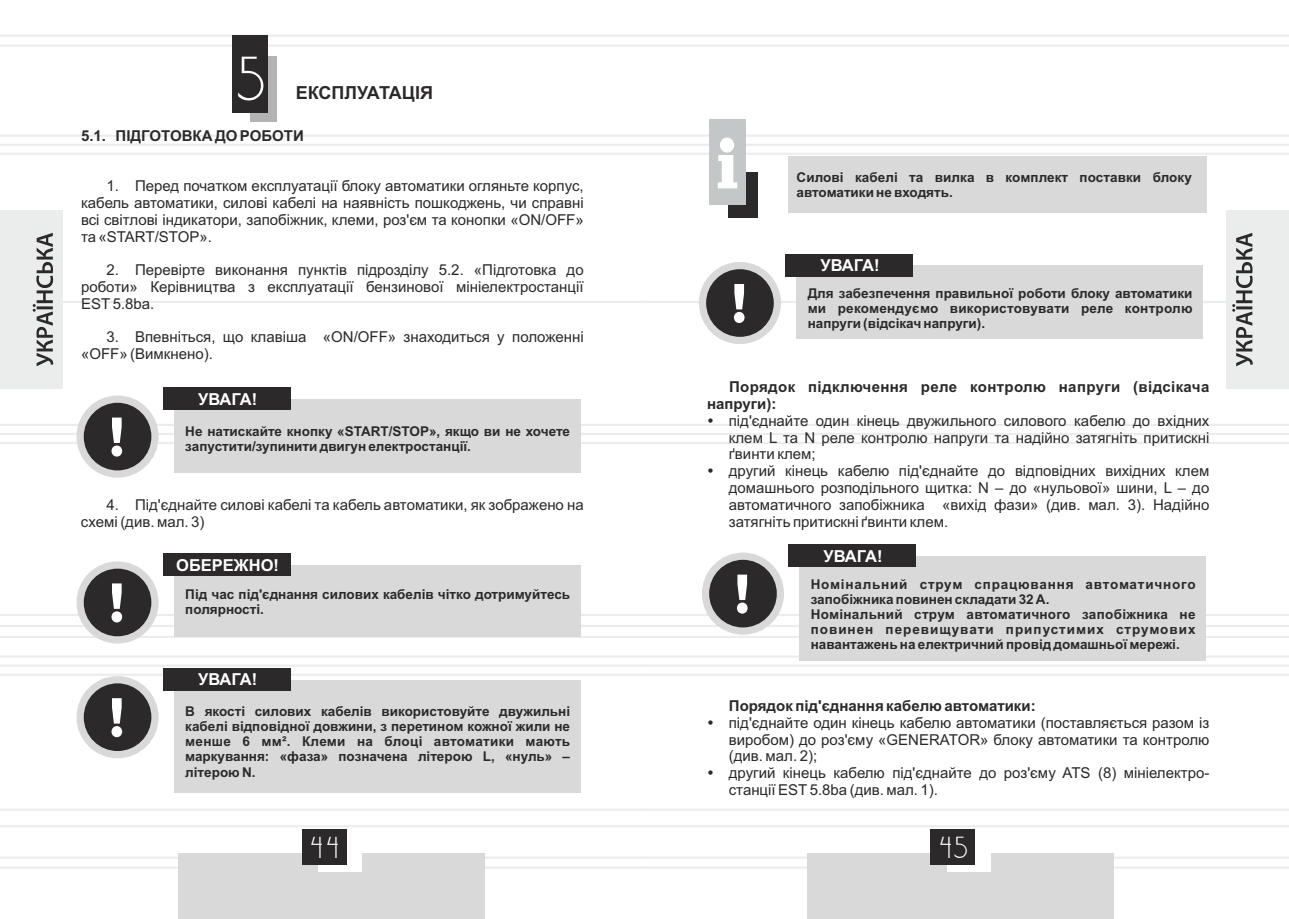
<style>
.page{position:relative;width:1289px;height:919px;background:#fff}
.page>*{position:absolute;margin:0;border:0;box-sizing:border-box;transform-origin:0 0}
.t1{font:54px "DS Standart Cyr";color:#fff}
.t2{font:26.25px "DS Standart Cyr";color:#fff}
.t3{font:700 18px "Arial";color:#2b2929}
.t4{font:700 16.5px "Arial";color:#fff}
.t5{font:15px/16.8px "Arial";color:#2b2929}
.t6{font:700 15px "Arial";color:#2b2929}
.t7{font:700 15px/16.8px "Arial";letter-spacing:.025em;color:#2b2929}
.t8{font:700 13.5px/15.1px "Arial";color:#2b2929}
.t9{font:700 13.5px/15.1px "Arial";letter-spacing:.025em;color:#2b2929}
</style>
<div class="page">
<hr style="left:0;top:135px;width:644px;height:2px;background:#ebeded">
<hr style="left:0;top:635px;width:644px;height:3px;background:#ebeded">
<hr style="left:0;top:655px;width:644px;height:2px;background:#ebeded">
<hr style="left:0;top:673px;width:644px;height:2px;background:#ebeded">
<hr style="left:0;top:856px;width:644px;height:2px;background:#ebeded">
<hr style="left:0;top:866px;width:644px;height:2px;background:#ebeded">
<hr style="left:0;top:35px;width:644px;height:2px;background:#ebeded">
<hr style="left:0;top:45px;width:644px;height:2px;background:#ebeded">
<hr style="left:0;top:808px;width:644px;height:2px;background:#ebeded">
<hr style="left:0;top:825px;width:644px;height:2px;background:#ebeded">
<hr style="left:0;top:301px;width:644px;height:2px;background:#ebeded">
<div style="left:178px;top:853px;width:307px;height:65px;background:#d9d9d9"></div>
<div style="left:318px;top:832px;width:44px;height:39px;background:#fff"></div>
<div style="left:301px;top:829px;width:45px;height:36px;background:#2b2929"></div>
<hr style="left:644px;top:135px;width:644px;height:2px;background:#ebeded">
<hr style="left:644px;top:635px;width:644px;height:3px;background:#ebeded">
<hr style="left:644px;top:655px;width:644px;height:2px;background:#ebeded">
<hr style="left:0;top:664px;width:1288px;height:3px;background:#f0f2f2">
<hr style="left:644px;top:673px;width:644px;height:2px;background:#ebeded">
<hr style="left:644px;top:856px;width:644px;height:2px;background:#ebeded">
<hr style="left:644px;top:866px;width:644px;height:2px;background:#ebeded">
<hr style="left:644px;top:35px;width:644px;height:2px;background:#ebeded">
<hr style="left:644px;top:45px;width:644px;height:2px;background:#ebeded">
<hr style="left:644px;top:808px;width:644px;height:2px;background:#ebeded">
<hr style="left:644px;top:825px;width:644px;height:2px;background:#ebeded">
<hr style="left:644px;top:301px;width:644px;height:2px;background:#ebeded">
<div style="left:807px;top:853px;width:306px;height:65px;background:#d9d9d9"></div>
<div style="left:946px;top:832px;width:44px;height:39px;background:#fff"></div>
<div style="left:930px;top:829px;width:45px;height:36px;background:#2b2929"></div>
<div style="left:0;top:210px;width:62px;height:179px;background:#ebeded"></div>
<svg style="left:33px;top:233px;width:20px;height:133px"></svg>
<div style="left:1226px;top:210px;width:62px;height:179px;background:#ebeded"></div>
<svg style="left:1232px;top:233px;width:20px;height:133px"></svg>
<div style="left:728px;top:172px;width:30px;height:46px;background:#2b2929"></div>
<div style="left:708px;top:119px;width:37px;height:85px;background:#c4c7c7"></div>
<svg style="left:0;top:137px;width:1288px;height:51px"></svg>
<div style="left:788px;top:156px;width:418px;height:57px;background:#d9d9d9"></div>
<div style="left:251px;top:57px;width:26px;height:65px;background:#b3b3b3"></div>
<div style="left:233px;top:35px;width:35px;height:78px;background:#2b2929"></div>
<div style="left:76px;top:395px;width:83px;height:82px;border:14px solid #d9d9d9;border-radius:50%"></div>
<div style="left:84px;top:403px;width:67px;height:67px;background:#2b2929;border-radius:50%"></div>
<div style="left:174px;top:399px;width:406px;height:73px;background:#d9d9d9"></div>
<div style="left:163px;top:387px;width:128px;height:23px;background:#2b2929"></div>
<div style="left:76px;top:676px;width:83px;height:82px;border:14px solid #d9d9d9;border-radius:50%"></div>
<div style="left:84px;top:683px;width:67px;height:68px;background:#2b2929;border-radius:50%"></div>
<svg style="left:111px;top:698px;width:11px;height:39px"></svg>
<div style="left:174px;top:679px;width:406px;height:113px;background:#d9d9d9"></div>
<div style="left:163px;top:668px;width:128px;height:22px;background:#2b2929"></div>
<div style="left:76px;top:561px;width:83px;height:82px;border:14px solid #d9d9d9;border-radius:50%"></div>
<div style="left:84px;top:568px;width:67px;height:68px;background:#2b2929;border-radius:50%"></div>
<div style="left:174px;top:565px;width:406px;height:72px;background:#d9d9d9"></div>
<div style="left:163px;top:553px;width:128px;height:23px;background:#2b2929"></div>
<div style="left:699px;top:262px;width:82px;height:82px;border:14px solid #d9d9d9;border-radius:50%"></div>
<div style="left:706px;top:269px;width:67px;height:68px;background:#2b2929;border-radius:50%"></div>
<svg style="left:734px;top:284px;width:10px;height:39px"></svg>
<div style="left:796px;top:266px;width:406px;height:73px;background:#d9d9d9"></div>
<div style="left:785px;top:254px;width:128px;height:22px;background:#2b2929"></div>
<div style="left:702px;top:552px;width:82px;height:82px;border:14px solid #d9d9d9;border-radius:50%"></div>
<div style="left:709px;top:559px;width:67px;height:68px;background:#2b2929;border-radius:50%"></div>
<svg style="left:0;top:574px;width:1288px;height:54px"></svg>
<div style="left:799px;top:556px;width:406px;height:104px;background:#d9d9d9"></div>
<div style="left:788px;top:544px;width:128px;height:23px;background:#2b2929"></div>
<svg style="left:0;top:417px;width:1288px;height:39px"></svg>
<h1 class="t1" style="left:237px;top:57px;width:29px">5</h1>
<p class="t3" style="left:296px;top:86px;width:139px">ЕКСПЛУАТАЦІЯ</p>
<p class="t6" style="left:81px;top:130px;width:224px">5.1. ПІДГОТОВКА ДО РОБОТИ</p>
<p class="t5" style="left:81px;top:179px;width:504px;text-align:justify;text-indent:26px">1. Перед початком експлуатації блоку автоматики огляньте корпус, кабель автоматики, силові кабелі на наявність пошкоджень, чи справні всі світлові індикатори, запобіжник, клеми, роз'єм та конопки «ON/OFF» та «START/STOP».</p>
<p class="t5" style="left:81px;top:263px;width:504px;text-align:justify;text-indent:26px">2. Перевірте виконання пунктів підрозділу 5.2. «Підготовка до роботи» Керівництва з експлуатації бензинової мініелектростанції EST 5.8ba.</p>
<p class="t5" style="left:81px;top:330px;width:504px;text-indent:26px">3. Впевніться, що клавіша «ON/OFF» знаходиться у положенні «OFF» (Вимкнено).</p>
<p class="t4" style="left:198px;top:393px;width:60px">УВАГА!</p>
<p class="t8" style="left:185px;top:424px;width:386px">Не натискайте кнопку «START/STOP», якщо ви не хочете запустити/зупинити двигун електростанції.</p>
<p class="t5" style="left:81px;top:497px;width:504px;text-indent:26px">4. Під'єднайте силові кабелі та кабель автоматики, як зображено на схемі (див. мал. 3)</p>
<p class="t4" style="left:176px;top:558px;width:104px">ОБЕРЕЖНО!</p>
<p class="t8" style="left:185px;top:588px;width:386px">Під час під'єднання силових кабелів чітко дотримуйтесь полярності.</p>
<p class="t4" style="left:198px;top:673px;width:60px">УВАГА!</p>
<p class="t8" style="left:185px;top:705px;width:386px;text-align:justify">В якості силових кабелів використовуйте двужильні кабелі відповідної довжини, з перетином кожної жили не менше 6 мм². Клеми на блоці автоматики мають маркування: «фаза» позначена літерою L, «нуль» – літерою N.</p>
<p class="t8" style="left:796px;top:170px;width:397px">Силові кабелі та вилка в комплект поставки блоку автоматики не входять.</p>
<p class="t4" style="left:820px;top:259px;width:60px">УВАГА!</p>
<p class="t8" style="left:807px;top:287px;width:386px;text-align:justify">Для забезпечення правильної роботи блоку автоматики ми рекомендуємо використовувати реле контролю напруги (відсікач напруги).</p>
<p class="t7" style="left:707px;top:380px;width:504px;text-indent:22px">Порядок підключення реле контролю напруги (відсікача напруги):</p>
<p class="t5" style="left:728px;top:413px;width:482px">під'єднайте один кінець двужильного силового кабелю до вхідних клем L та N реле контролю напруги та надійно затягніть притискні ґвинти клем;<br>другий кінець кабелю під'єднайте до відповідних вихідних клем домашнього розподільного щитка: N – до «нульової» шини, L – до автоматичного запобіжника «вихід фази» (див. мал. 3). Надійно затягніть притискні ґвинти клем.</p>
<p class="t4" style="left:823px;top:549px;width:60px">УВАГА!</p>
<p class="t9" style="left:810px;top:577px;width:386px">Номінальний струм спрацювання автоматичного запобіжника повинен складати 32 А.<br>Номінальний струм автоматичного запобіжника не повинен перевищувати припустимих струмових навантажень на електричний провід домашньої мережі.</p>
<p class="t6" style="left:729px;top:700px;width:308px">Порядок під'єднання кабелю автоматики:</p>
<p class="t5" style="left:728px;top:715px;width:482px">під'єднайте один кінець кабелю автоматики (поставляється разом із виробом) до роз'єму «GENERATOR» блоку автоматики та контролю (див. мал. 2);<br>другий кінець кабелю під'єднайте до роз'єму ATS (8) мініелектро&shy;станції EST5.8ba (див. мал. 1).</p>
<h2 class="t2" style="left:311px;top:836px;width:29px">44</h2>
<h2 class="t2" style="left:939px;top:836px;width:29px">45</h2>
</div>
